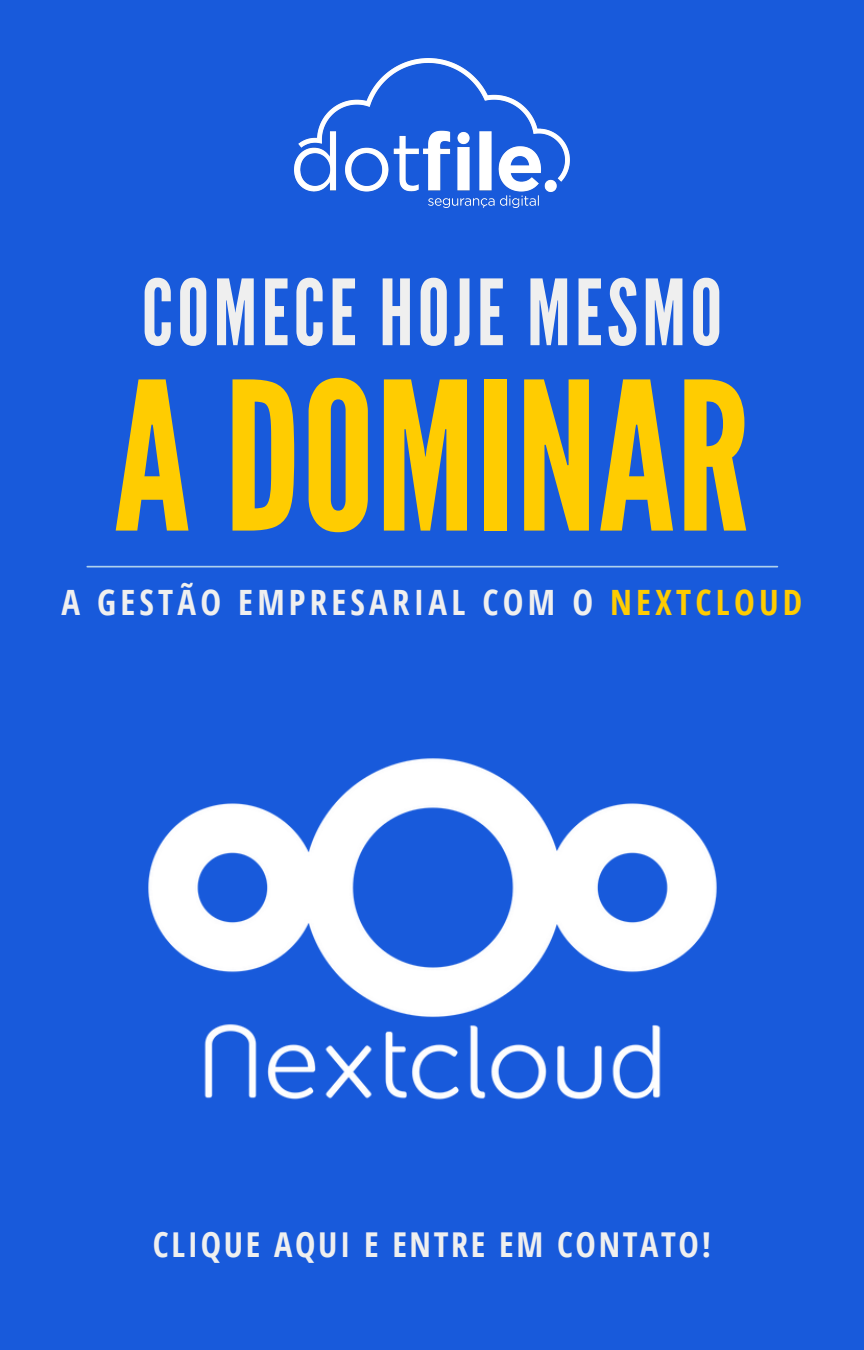
<style>
.page{position:relative;width:864px;height:1350px;background:#185adb}
.page>*{position:absolute;margin:0;border:0;box-sizing:border-box;transform-origin:0 0}
.t1{font:205.65px "League Gothic";letter-spacing:.005em;color:#ffcc01}
.t2{font:90.9px "League Gothic";letter-spacing:.045em;color:#efefef}
.t3{font:700 34.88px "Open Sans Condensed";letter-spacing:.12em;color:#efefef}
.t4{font:700 34.2px "Open Sans Condensed";letter-spacing:.075em;color:#efefef}
.s1{color:#ffcc01}
</style>
<div class="page">
<hr style="left:87px;top:566px;width:690px;height:2px;background:#afd1ed">
<img style="left:295px;top:59px;width:275px;height:148px">
<img style="left:148px;top:758px;width:569px;height:342px">
<p class="t2" style="left:142px;top:260px;width:582px">COMECE HOJE MESMO</p>
<p class="t1" style="left:114px;top:338px;width:638px">A DOMINAR</p>
<p class="t3" style="left:62px;top:578px;width:742px">A GESTÃO EMPRESARIAL COM O <span class="s1">NEXTCLOUD</span></p>
<p class="t4" style="left:153px;top:1220px;width:559px">CLIQUE AQUI E ENTRE EM CONTATO!</p>
</div>
